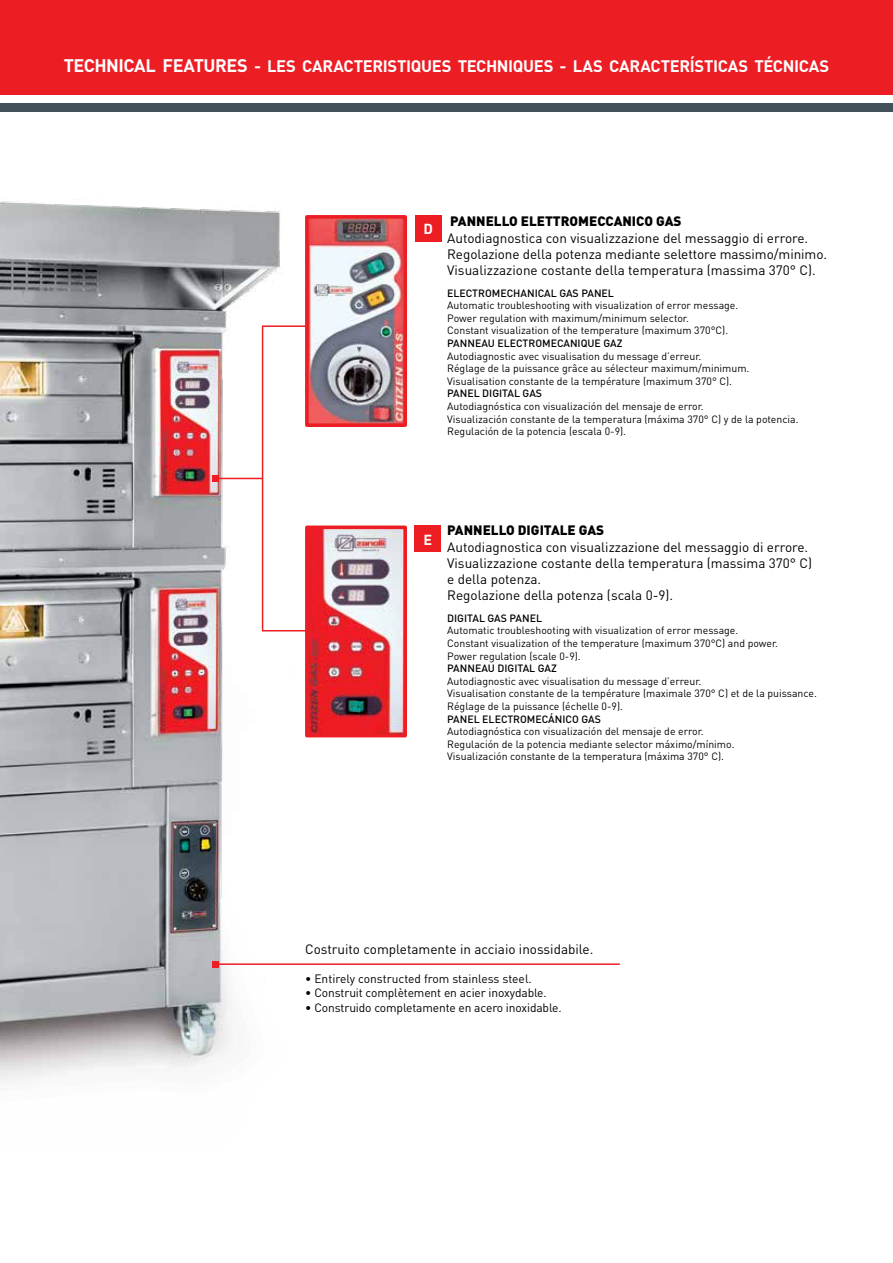
<style>
.page{position:relative;width:893px;height:1263px;background:#fff}
.page>*{position:absolute;margin:0;border:0;box-sizing:border-box;transform-origin:0 0}
.t1{font:700 16.5px "DIN";letter-spacing:-.02em;color:#fff}
.t2{font:700 14.4px "DIN";color:#fff}
.t3{font:13.5px/16.2px "DIN";color:#000}
.t4{font:900 13.5px "DIN";color:#000}
.t5{font:12px "DIN";letter-spacing:-.01em;color:#000}
.t6{font:10.5px/12.6px "DIN";color:#000}
.t7{font:500 10.5px "DIN";color:#000}
.s1{font-size:18px}
</style>
<div class="page">
<div style="left:0;top:0;width:893px;height:95px;background:#ed1d24"></div>
<img style="left:0;top:201px;width:283px;height:880px">
<svg style="left:261px;top:325px;width:44px;height:307px"></svg>
<div style="left:415px;top:525px;width:26px;height:27px;background:#ed1d24"></div>
<div style="left:415px;top:215px;width:26px;height:26px;background:#ed1d24"></div>
<hr style="left:216px;top:478px;width:45px;height:1px;background:#ed1d24">
<svg style="left:213px;top:475px;width:6px;height:6px"></svg>
<hr style="left:216px;top:963px;width:403px;height:2px;background:#ed1d24">
<svg style="left:213px;top:961px;width:6px;height:6px"></svg>
<div style="left:0;top:103px;width:893px;height:9px;background:#43525a"></div>
<img style="left:310px;top:530px;width:92px;height:202px">
<div style="left:305px;top:525px;width:102px;height:212px;border:4px solid #ed1d24"></div>
<img style="left:310px;top:220px;width:92px;height:202px">
<div style="left:305px;top:215px;width:102px;height:212px;border:4px solid #ed1d24"></div>
<h1 class="t1" style="left:64px;top:55px;width:767px"><span class="s1">TECHNICAL FEATURES</span> - LES CARACTERISTIQUES TECHNIQUES - LAS CARACTERÍSTICAS TÉCNICAS</h1>
<h2 class="t2" style="left:423px;top:219px;width:11px">D</h2>
<p class="t4" style="left:450px;top:212px;width:233px">PANNELLO ELETTROMECCANICO GAS</p>
<p class="t3" style="left:447px;top:229px;width:381px">Autodiagnostica con visualizzazione del messaggio di errore.<br>Regolazione della potenza mediante selettore massimo/minimo.<br>Visualizzazione costante della temperatura (massima 370° C).</p>
<p class="t7" style="left:447px;top:286px;width:168px">ELECTROMECHANICAL GAS PANEL</p>
<p class="t6" style="left:447px;top:299px;width:293px">Automatic troubleshooting with visualization of error message.<br>Power regulation with maximum/minimum selector.<br>Constant visualization of the temperature (maximum 370°C).</p>
<p class="t7" style="left:447px;top:336px;width:177px">PANNEAU ELECTROMECANIQUE GAZ</p>
<p class="t6" style="left:447px;top:349px;width:304px">Autodiagnostic avec visualisation du message d’erreur.<br>Réglage de la puissance grâce au sélecteur maximum/minimum.<br>Visualisation constante de la température (maximum 370° C).</p>
<p class="t7" style="left:447px;top:387px;width:96px">PANEL DIGITAL GAS</p>
<p class="t6" style="left:447px;top:400px;width:353px">Autodiagnóstica con visualización del mensaje de error.<br>Visualización constante de la temperatura (máxima 370° C) y de la potencia.<br>Regulación de la potencia (escala 0-9).</p>
<h2 class="t2" style="left:423px;top:530px;width:10px">E</h2>
<p class="t4" style="left:447px;top:521px;width:159px">PANNELLO DIGITALE GAS</p>
<p class="t3" style="left:447px;top:538px;width:366px">Autodiagnostica con visualizzazione del messaggio di errore.<br>Visualizzazione costante della temperatura (massima 370° C) e della potenza.<br>Regolazione della potenza (scala 0-9).</p>
<p class="t7" style="left:447px;top:611px;width:96px">DIGITAL GAS PANEL</p>
<p class="t6" style="left:447px;top:624px;width:332px">Automatic troubleshooting with visualization of error message.<br>Constant visualization of the temperature (maximum 370°C) and power.<br>Power regulation (scale 0-9).</p>
<p class="t7" style="left:447px;top:662px;width:111px">PANNEAU DIGITAL GAZ</p>
<p class="t6" style="left:447px;top:674px;width:371px">Autodiagnostic avec visualisation du message d’erreur.<br>Visualisation constante de la température (maximale 370° C) et de la puissance.<br>Réglage de la puissance (échelle 0-9).</p>
<p class="t7" style="left:447px;top:712px;width:155px">PANEL ELECTROMECÁNICO GAS</p>
<p class="t6" style="left:447px;top:725px;width:289px">Autodiagnóstica con visualización del mensaje de error.<br>Regulación de la potencia mediante selector máximo/mínimo.<br>Visualización constante de la temperatura (máxima 370° C).</p>
<p class="t3" style="left:305px;top:941px;width:290px">Costruito completamente in acciaio inossidabile.</p>
<p class="t5" style="left:305px;top:971px;width:228px">• Entirely constructed from stainless steel.</p>
<p class="t5" style="left:305px;top:985px;width:243px">• Construit complètement en acier inoxydable.</p>
<p class="t5" style="left:305px;top:1000px;width:258px">• Construido completamente en acero inoxidable.</p>
</div>
